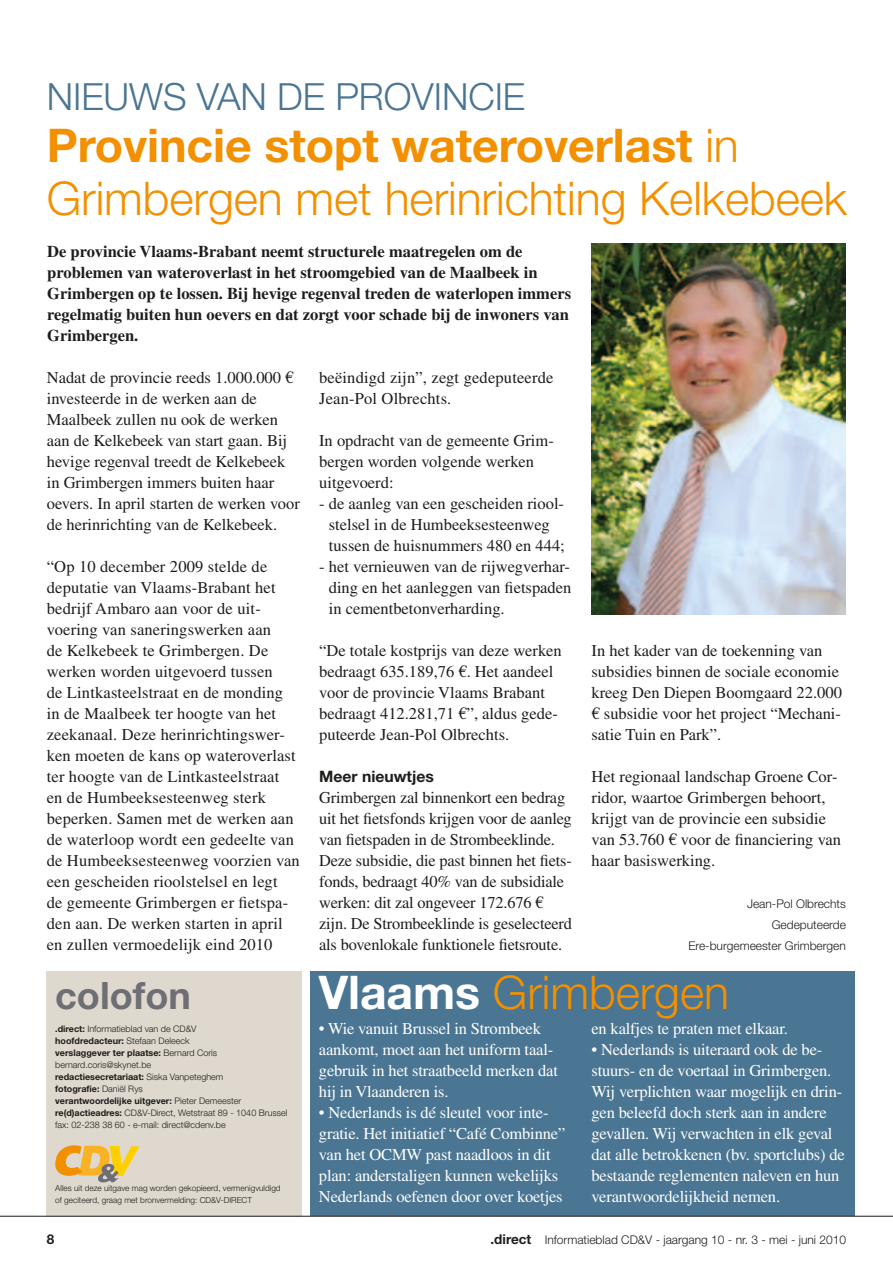
<style>
.page{position:relative;width:893px;height:1263px;background:#fff}
.page>*{position:absolute;margin:0;border:0;box-sizing:border-box;transform-origin:0 0}
.t1{font:300 46.5px/52.5px "Helvetica Neue LT Std";color:#f39000}
.t2{font:700 37.8px "Helvetica Neue LT Std";color:#6e6e74}
.t3{font:300 37.5px "Helvetica Neue LT Std";color:#4a7593}
.t4{font:16.5px/21px "Times LT Std";color:#1d1d1b}
.t5{font:16.5px/21px "Times LT Std";letter-spacing:-.01em;color:#fff}
.t6{font:700 16.5px/21px "Times LT Std";color:#1d1d1b}
.t7{font:700 15.75px "Helvetica Neue LT Std";color:#1d1d1b}
.t8{font:700 13.5px "Helvetica Neue LT Std";color:#1d1d1b}
.t9{font:300 12px/21px "Helvetica Neue LT Std";color:#1d1d1b;text-align:right}
.t10{font:300 9px/12px "Helvetica Neue LT Std";color:#1d1d1b}
.t11{font:300 8.25px/12px "Helvetica Neue LT Std";color:#1d1d1b}
.s1{font-weight:700}
.s2{font-weight:700;color:#fff}
.s3{font-weight:700;font-size:13.5px}
</style>
<div class="page">
<div style="left:310px;top:971px;width:545px;height:245px;background:#4a7593"></div>
<div style="left:47px;top:971px;width:255px;height:245px;background:#ded8ce"></div>
<svg style="left:55px;top:1145px;width:85px;height:37px"></svg>
<hr style="left:0;top:1216px;width:893px;height:1px;background:#1d1d1b">
<img style="left:592px;top:244px;width:254px;height:370px">
<h3 class="t3" style="left:47px;top:73px;width:174px">Nieuws van</h3>
<h3 class="t3" style="left:277px;top:73px;width:80px">de provincie</h3>
<h1 class="t1" style="left:47px;top:118px;width:802px"><span class="s1">Provincie stopt wateroverlast</span> in<br>Grimbergen met herinrichting Kelkebeek</h1>
<p class="t6" style="left:47px;top:240px;width:525px">De provincie Vlaams-Brabant neemt structurele maatregelen om de problemen van wateroverlast in het stroomgebied van de Maalbeek in Grimbergen op te lossen. Bij hevige regenval treden de waterlopen immers regelmatig buiten hun oevers en dat zorgt voor schade bij de inwoners van Grimbergen.</p>
<p class="t4" style="left:47px;top:367px;width:255px">Nadat de provincie reeds 1.000.000 € investeerde in de werken aan de Maalbeek zullen nu ook de werken aan de Kelkebeek van start gaan. Bij hevige regenval treedt de Kelkebeek in Grimbergen immers buiten haar oevers. In april starten de werken voor de herinrichting van de Kelkebeek.</p>
<p class="t4" style="left:47px;top:556px;width:255px">“Op 10 december 2009 stelde de deputatie van Vlaams-Brabant het bedrijf Ambaro aan voor de uit&shy;voering van saneringswerken aan<br>de Kelkebeek te Grimbergen. De werken worden uitgevoerd tussen<br>de Lintkasteelstraat en de monding in de Maalbeek ter hoogte van het zeekanaal. Deze herinrichtingswer&shy;ken moeten de kans op wateroverlast ter hoogte van de Lintkasteelstraat<br>en de Humbeeksesteenweg sterk beperken. Samen met de werken aan de waterloop wordt een gedeelte van de Humbeeksesteenweg voorzien van een gescheiden rioolstelsel en legt<br>de gemeente Grimbergen er fietspa&shy;den aan. De werken starten in april en zullen vermoedelijk eind 2010</p>
<h2 class="t2" style="left:55px;top:972px;width:137px">colofon</h2>
<p class="t10" style="left:55px;top:1022px;width:234px"><span class="s1">.direct:</span> Informatieblad van de CD&amp;V<br><span class="s1">hoofdredacteur:</span> Stefaan Deleeck<br><span class="s1">verslaggever ter plaatse:</span> Bernard Coris bernard.coris@skynet.be<br><span class="s1">redactiesecretariaat:</span> Siska Vanpeteghem<br><span class="s1">fotografie:</span> Daniël Rys<br><span class="s1">verantwoordelijke uitgever:</span> Pieter Demeester <span class="s1">re(d)actieadres:</span> CD&amp;V-Direct, Wetstraat 89 - 1040 Brussel fax: 02-238 38 60 - e-mail: direct@cdenv.be</p>
<p class="t11" style="left:55px;top:1182px;width:227px">Alles uit deze uitgave mag worden gekopieerd, vermenigvuldigd of geciteerd, graag met bronvermelding: CD&amp;V-DIRECT</p>
<p class="t4" style="left:319px;top:367px;width:236px">beëindigd zijn”, zegt gedeputeerde<br>Jean-Pol Olbrechts.</p>
<p class="t4" style="left:319px;top:430px;width:236px">In opdracht van de gemeente Grim&shy;bergen worden volgende werken uitgevoerd:</p>
<p class="t4" style="left:319px;top:493px;width:247px;text-align:center">- de aanleg van een gescheiden riool&shy;stelsel in de Humbeeksesteenweg tussen de huisnummers 480 en 444;</p>
<p class="t4" style="left:329px;top:556px;width:244px;text-align:justify;text-indent:-10px">- het vernieuwen van de rijwegverhar&shy;ding en het aanleggen van fietspaden in cementbetonverharding.</p>
<p class="t4" style="left:319px;top:640px;width:244px">“De totale kostprijs van deze werken bedraagt 635.189,76 €. Het aandeel voor de provincie Vlaams Brabant bedraagt 412.281,71 €”, aldus gede&shy;puteerde Jean-Pol Olbrechts.</p>
<p class="t7" style="left:319px;top:766px;width:116px">Meer nieuwtjes</p>
<p class="t4" style="left:319px;top:787px;width:254px">Grimbergen zal binnenkort een bedrag uit het fietsfonds krijgen voor de aanleg van fietspaden in de Strombeeklinde.<br>Deze subsidie, die past binnen het fiets&shy;fonds, bedraagt 40% van de subsidiale werken: dit zal ongeveer 172.676 € zijn. De Strombeeklinde is geselecteerd als bovenlokale funktionele fietsroute.</p>
<p class="t4" style="left:592px;top:640px;width:252px">In het kader van de toekenning van subsidies binnen de sociale economie kreeg Den Diepen Boomgaard 22.000 € subsidie voor het project “Mechani&shy;satie Tuin en Park”.</p>
<p class="t4" style="left:592px;top:766px;width:251px">Het regionaal landschap Groene Cor&shy;ridor, waartoe Grimbergen behoort, krijgt van de provincie een subsidie van 53.760 € voor de financiering van haar basiswerking.</p>
<p class="t9" style="left:688px;top:893px;width:159px">Jean-Pol Olbrechts<br>Gedeputeerde<br>Ere-burgemeester Grimbergen</p>
<h1 class="t1" style="left:319px;top:966px;width:412px"><span class="s2">Vlaams</span> Grimbergen</h1>
<p class="t5" style="left:319px;top:1018px;width:241px">• Wie vanuit Brussel in Strombeek aankomt, moet aan het uniform taal&shy;gebruik in het straatbeeld merken dat hij in Vlaanderen is.</p>
<p class="t5" style="left:319px;top:1102px;width:248px">• Nederlands is dé sleutel voor inte&shy;gratie. Het initiatief “Café Combinne” van het OCMW past naadloos in dit plan: anderstaligen kunnen wekelijks Nederlands oefenen door over koetjes</p>
<p class="t5" style="left:591px;top:1018px;width:198px">en kalfjes te praten met elkaar.</p>
<p class="t5" style="left:591px;top:1039px;width:255px">• Nederlands is uiteraard ook de be&shy;stuurs- en de voertaal in Grimbergen.<br>Wij verplichten waar mogelijk en drin&shy;gen beleefd doch sterk aan in andere gevallen. Wij verwachten in elk geval dat alle betrokkenen (bv. sportclubs) de bestaande reglementen naleven en hun verantwoordelijkheid nemen.</p>
<p class="t8" style="left:47px;top:1231px;width:9px">8</p>
<p class="t9" style="left:490px;top:1229px;width:357px"><span class="s3">.direct</span> Informatieblad CD&amp;V - jaargang 10 - nr. 3 - mei - juni 2010</p>
</div>
